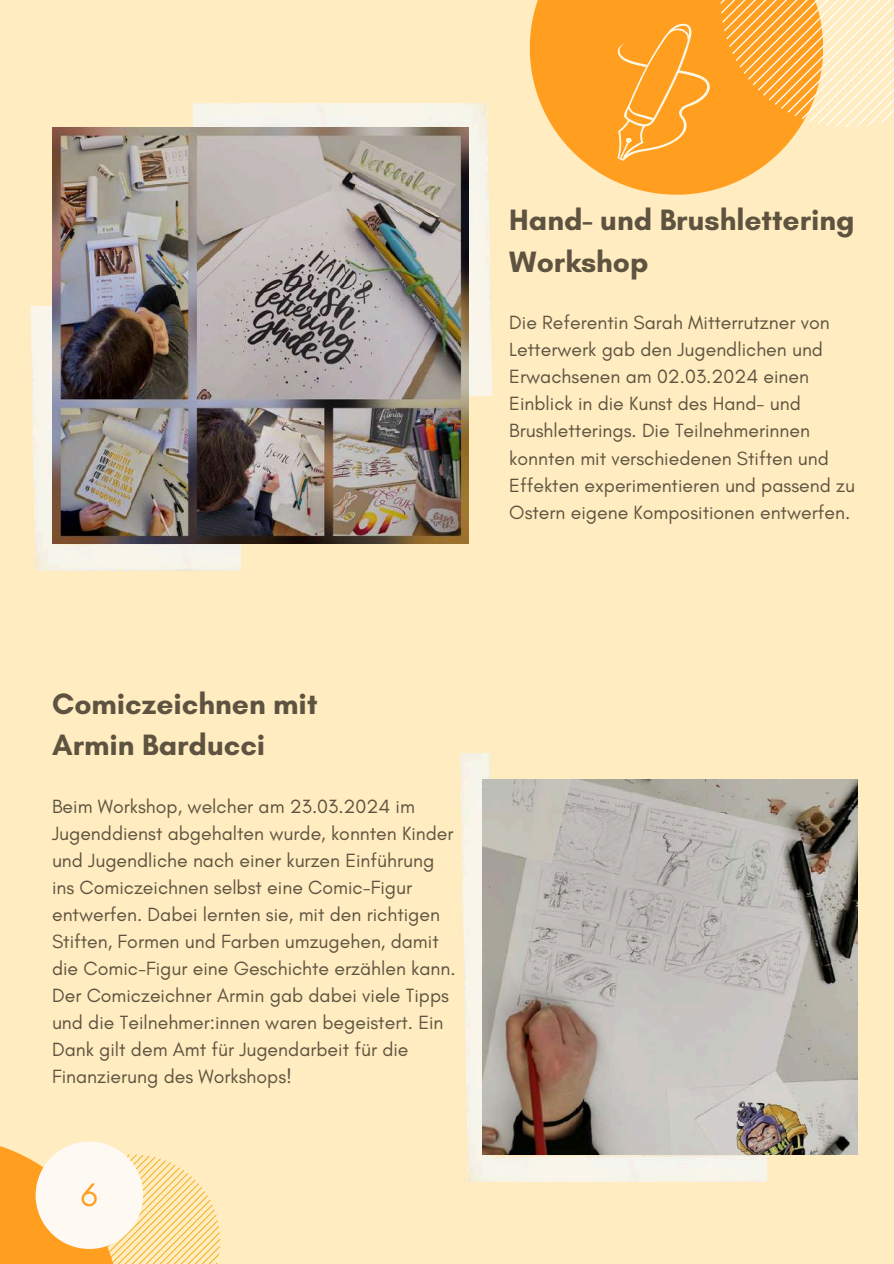
<style>
.page{position:relative;width:894px;height:1264px;background:#fff}
.page>*{position:absolute;margin:0;border:0;box-sizing:border-box;transform-origin:0 0}
.t1{font:33px "Glacial Indifference";color:#ff9e1f}
.t2{font:700 30px/41.7px "Glacial Indifference";color:#5d5340}
.t3{font:19.5px/27px "Glacial Indifference";color:#5d5340}
</style>
<div class="page">
<div style="left:0;top:0;width:893px;height:1263px;background:#ffecc0"></div>
<svg style="left:529px;top:0;width:271px;height:195px;fill:#ff9e1f"></svg>
<svg style="left:720px;top:0;width:173px;height:127px"></svg>
<svg style="left:0;top:1146px;width:36px;height:117px;background:#ffa329"></svg>
<svg style="left:36px;top:1141px;width:184px;height:122px"></svg>
<img style="left:30px;top:306px;width:210px;height:265px">
<img style="left:193px;top:104px;width:300px;height:291px">
<img style="left:460px;top:753px;width:305px;height:428px">
<img style="left:52px;top:127px;width:416px;height:416px">
<svg style="left:616px;top:23px;width:94px;height:138px;background:#fea732"></svg>
<img style="left:482px;top:779px;width:375px;height:375px">
<h2 class="t2" style="left:509px;top:199px;width:347px">Hand- und Brushlettering<br>Workshop</h2>
<p class="t3" style="left:509px;top:309px;width:347px">Die Referentin Sarah Mitterrutzner von Letterwerk gab den Jugendlichen und Erwachsenen am 02.03.2024 einen Einblick in die Kunst des Hand- und Brushletterings. Die Teilnehmerinnen konnten mit verschiedenen Stiften und Effekten experimentieren und passend zu Ostern eigene Kompositionen entwerfen.</p>
<h2 class="t2" style="left:52px;top:682px;width:267px">Comiczeichnen mit<br>Armin Barducci</h2>
<p class="t3" style="left:52px;top:792px;width:405px">Beim Workshop, welcher am 23.03.2024 im Jugenddienst abgehalten wurde, konnten Kinder und Jugendliche nach einer kurzen Einführung ins Comiczeichnen selbst eine Comic-Figur entwerfen. Dabei lernten sie, mit den richtigen Stiften, Formen und Farben umzugehen, damit die Comic-Figur eine Geschichte erzählen kann.<br>Der Comiczeichner Armin gab dabei viele Tipps und die Teilnehmer:innen waren begeistert. Ein Dank gilt dem Amt für Jugendarbeit für die Finanzierung des Workshops!</p>
<h1 class="t1" style="left:81px;top:1174px;width:18px">6</h1>
</div>
